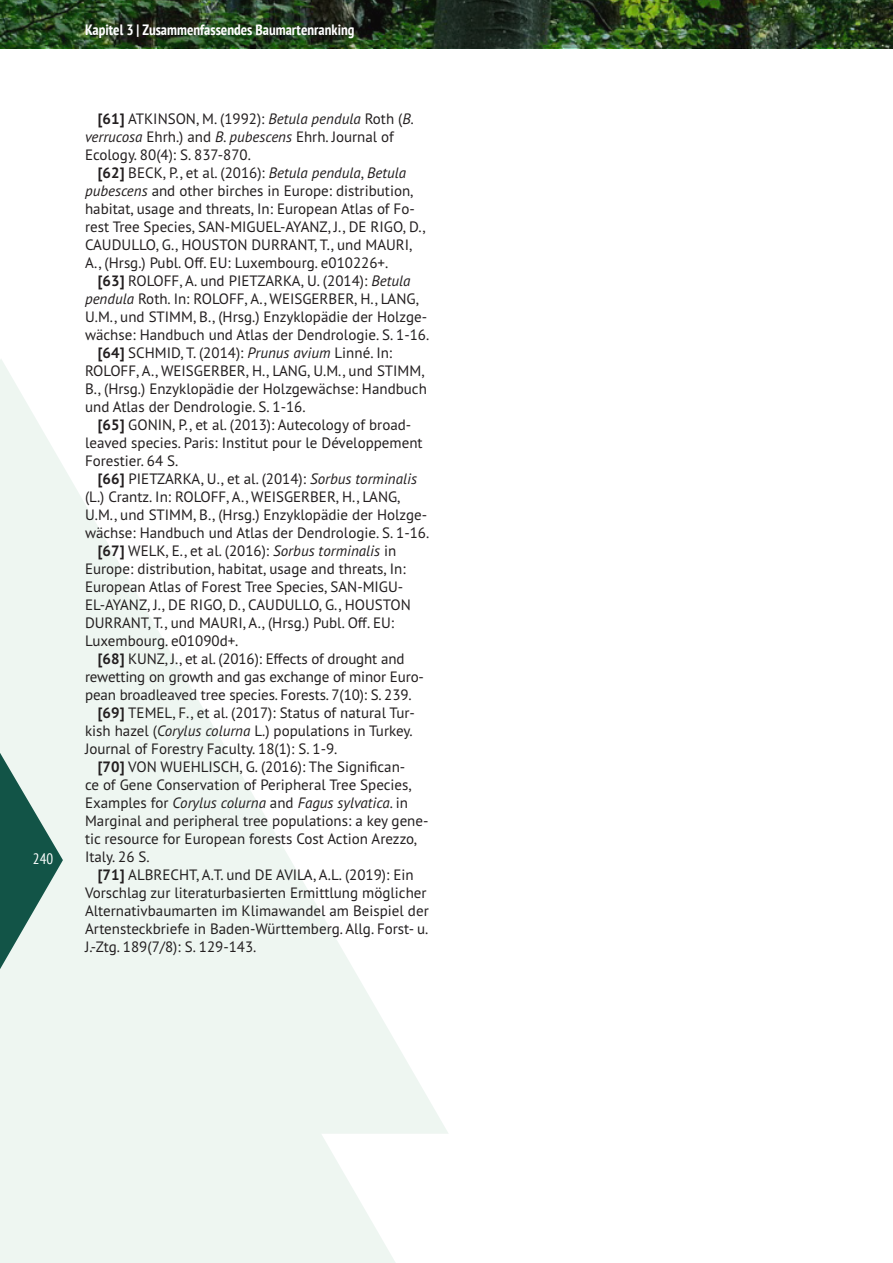
<style>
.page{position:relative;width:893px;height:1263px;background:#fff}
.page>*{position:absolute;margin:0;border:0;box-sizing:border-box;transform-origin:0 0}
.t1{font:15px/18px "PT Sans Pro";color:#231f20}
.t2{font:700 condensed 15px "PT Sans";color:#fff}
.t3{font:condensed 15px "PT Sans";color:#fff}
.s1{font-weight:700}
.s2{font-style:italic}
</style>
<div class="page">
<svg style="left:0;top:359px;width:128px;height:220px;fill:#eef6f1"></svg>
<svg style="left:0;top:579px;width:295px;height:289px;fill:#eef6f1"></svg>
<svg style="left:0;top:868px;width:448px;height:395px;fill:#eef6f1"></svg>
<img style="left:0;top:0;width:893px;height:48px">
<svg style="left:0;top:617px;width:63px;height:490px;background:#b8cec7"></svg>
<p class="t3" style="left:33px;top:849px;width:22px">240</p>
<p class="t2" style="left:85px;top:20px;width:271px">Kapitel 3 | Zusammenfassendes Baumartenranking</p>
<p class="t1" style="left:85px;top:110px;width:330px;text-indent:13px"><span class="s1">[61]</span> ATKINSON, M. (1992): <span class="s2">Betula pendula</span> Roth (<span class="s2">B. verrucosa</span> Ehrh.) and <span class="s2">B. pubescens</span> Ehrh. Journal of<br>Ecology. 80(4): S. 837-870.</p>
<p class="t1" style="left:85px;top:164px;width:342px;text-indent:13px"><span class="s1">[62]</span> BECK, P., et al. (2016): <span class="s2">Betula pendula</span>, <span class="s2">Betula pubescens</span> and other birches in Europe: distribution, habitat, usage and threats, In: European Atlas of Fo&shy;rest Tree Species, SAN-MIGUEL-AYANZ, J., DE RIGO, D., CAUDULLO, G., HOUSTON DURRANT, T., und MAURI, A., (Hrsg.) Publ. Off. EU: Luxembourg. e010226+.</p>
<p class="t1" style="left:85px;top:272px;width:346px;text-indent:13px"><span class="s1">[63]</span> ROLOFF, A. und PIETZARKA, U. (2014): <span class="s2">Betula pendula</span> Roth. In: ROLOFF, A., WEISGERBER, H., LANG, U.M., und STIMM, B., (Hrsg.) Enzyklopädie der Holzge&shy;wächse: Handbuch und Atlas der Dendrologie. S. 1-16.</p>
<p class="t1" style="left:85px;top:344px;width:343px;text-indent:13px"><span class="s1">[64]</span> SCHMID, T. (2014): <span class="s2">Prunus avium</span> Linné. In:<br>ROLOFF, A., WEISGERBER, H., LANG, U.M., und STIMM, B., (Hrsg.) Enzyklopädie der Holzgewächse: Handbuch und Atlas der Dendrologie. S. 1-16.</p>
<p class="t1" style="left:85px;top:416px;width:339px;text-indent:13px"><span class="s1">[65]</span> GONIN, P., et al. (2013): Autecology of broad&shy;leaved species. Paris: Institut pour le Développement<br>Forestier. 64 S.</p>
<p class="t1" style="left:85px;top:470px;width:346px;text-indent:13px"><span class="s1">[66]</span> PIETZARKA, U., et al. (2014): <span class="s2">Sorbus torminalis </span>(L.) Crantz. In: ROLOFF, A., WEISGERBER, H., LANG, U.M., und STIMM, B., (Hrsg.) Enzyklopädie der Holzge&shy;wächse: Handbuch und Atlas der Dendrologie. S. 1-16.</p>
<p class="t1" style="left:85px;top:542px;width:327px;text-indent:13px"><span class="s1">[67]</span> WELK, E., et al. (2016): <span class="s2">Sorbus torminalis</span> in Europe: distribution, habitat, usage and threats, In:<br>European Atlas of Forest Tree Species, SAN-MIGU-EL-AYANZ, J., DE RIGO, D., CAUDULLO, G., HOUSTON DURRANT, T., und MAURI, A., (Hrsg.) Publ. Off. EU:<br>Luxembourg. e01090d+.</p>
<p class="t1" style="left:85px;top:650px;width:340px;text-indent:13px"><span class="s1">[68]</span> KUNZ, J., et al. (2016): Effects of drought and rewetting on growth and gas exchange of minor Euro&shy;pean broadleaved tree species. Forests. 7(10): S. 239.</p>
<p class="t1" style="left:85px;top:704px;width:331px;text-indent:13px"><span class="s1">[69]</span> TEMEL, F., et al. (2017): Status of natural Tur&shy;kish hazel (<span class="s2">Corylus colurna</span> L.) populations in Turkey.<br>Journal of Forestry Faculty. 18(1): S. 1-9.</p>
<p class="t1" style="left:85px;top:758px;width:345px;text-indent:13px"><span class="s1">[70]</span> VON WUEHLISCH, G. (2016): The Significan-<br>ce of Gene Conservation of Peripheral Tree Species, Examples for <span class="s2">Corylus colurna</span> and <span class="s2">Fagus sylvatica</span>. in Marginal and peripheral tree populations: a key gene&shy;tic resource for European forests Cost Action Arezzo, Italy. 26 S.</p>
<p class="t1" style="left:85px;top:866px;width:345px;text-indent:13px"><span class="s1">[71]</span> ALBRECHT, A.T. und DE AVILA, A.L. (2019): Ein Vorschlag zur literaturbasierten Ermittlung möglicher Alternativbaumarten im Klimawandel am Beispiel der Artensteckbriefe in Baden-Württemberg. Allg. Forst- u.<br>J.-Ztg. 189(7/8): S. 129-143.</p>
</div>
